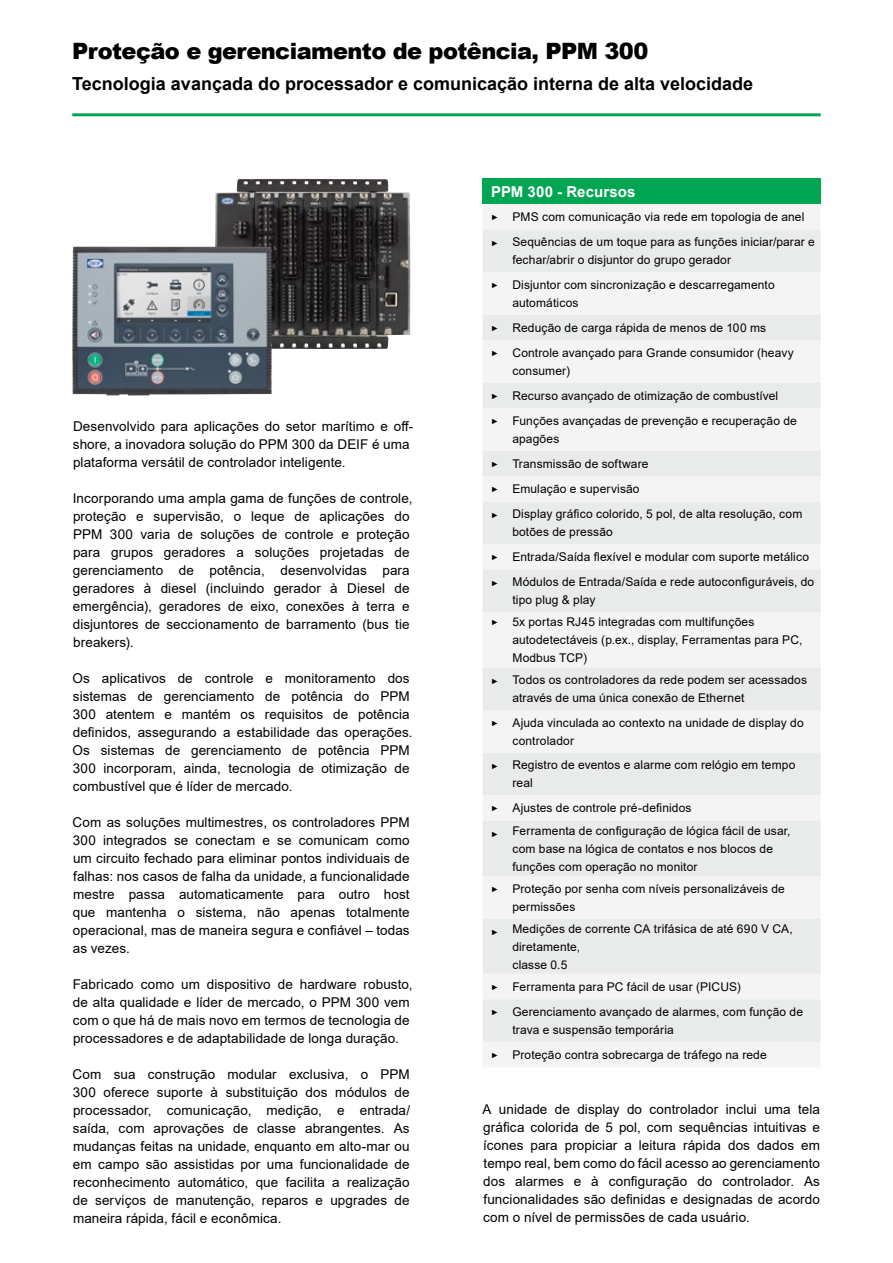
<style>
.page{position:relative;width:893px;height:1263px;background:#fff}
.page>*{position:absolute;margin:0;border:0;box-sizing:border-box;transform-origin:0 0}
.t1{font:900 22.5px "Arial";letter-spacing:-.025em;color:#000}
.t2{font:700 18px "Arial";color:#000}
.t3{font:700 15px "Arial";letter-spacing:.005em;color:#fff}
.t4{font:13.5px/18px "Arial";letter-spacing:.005em;color:#000}
.t5{font:12px/25px "Arial";letter-spacing:.01em;color:#000}
.s1{font-size:7.5px}
</style>
<div class="page">
<img style="left:215px;top:179px;width:195px;height:170px">
<img style="left:72px;top:247px;width:200px;height:148px">
<div style="left:483px;top:179px;width:338px;height:25px;background:#00a651"></div>
<div style="left:483px;top:205px;width:337px;height:862px;background:#f4f4f5"></div>
<svg style="left:483px;top:230px;width:338px;height:812px;fill:#e9eaea"></svg>
<hr style="left:72px;top:113px;width:749px;height:3px;background:#00a651">
<h1 class="t1" style="left:72px;top:34px;width:578px">Proteção e gerenciamento de potência, PPM 300</h1>
<h2 class="t2" style="left:72px;top:71px;width:682px">Tecnologia avançada do processador e comunicação interna de alta velocidade</h2>
<p class="t4" style="left:73px;top:417px;width:342px">Desenvolvido para aplicações do setor marítimo e off&shy;shore, a inovadora solução do PPM 300 da DEIF é uma plataforma versátil de controlador inteligente.</p>
<p class="t4" style="left:73px;top:489px;width:341px">Incorporando uma ampla gama de funções de controle, proteção e supervisão, o leque de aplicações do PPM 300 varia de soluções de controle e proteção para grupos geradores a soluções projetadas de gerenciamento de potência, desenvolvidas para geradores à diesel (incluindo gerador à Diesel de emergência), geradores de eixo, conexões à terra e disjuntores de seccionamento de barramento (bus tie breakers).</p>
<p class="t4" style="left:73px;top:669px;width:341px">Os aplicativos de controle e monitoramento dos sistemas de gerenciamento de potência do PPM 300 atentem e mantém os requisitos de potência definidos, assegurando a estabilidade das operações.<br>Os sistemas de gerenciamento de potência PPM 300 incorporam, ainda, tecnologia de otimização de combustível que é líder de mercado.</p>
<p class="t4" style="left:73px;top:813px;width:339px;text-align:justify">Com as soluções multimestres, os controladores PPM 300 integrados se conectam e se comunicam como um circuito fechado para eliminar pontos individuais de falhas: nos casos de falha da unidade, a funcionalidade mestre passa automaticamente para outro host que mantenha o sistema, não apenas totalmente operacional, mas de maneira segura e confiável – todas as vezes.</p>
<p class="t4" style="left:73px;top:975px;width:341px">Fabricado como um dispositivo de hardware robusto, de alta qualidade e líder de mercado, o PPM 300 vem com o que há de mais novo em termos de tecnologia de processadores e de adaptabilidade de longa duração.</p>
<p class="t4" style="left:73px;top:1065px;width:339px;text-align:justify">Com sua construção modular exclusiva, o PPM 300 oferece suporte à substituição dos módulos de processador, comunicação, medição, e entrada/ saída, com aprovações de classe abrangentes. As mudanças feitas na unidade, enquanto em alto-mar ou em campo são assistidas por uma funcionalidade de reconhecimento automático, que facilita a realização de serviços de manutenção, reparos e upgrades de maneira rápida, fácil e econômica.</p>
<p class="t3" style="left:491px;top:181px;width:146px">PPM 300 - Recursos</p>
<p class="t5" style="left:491px;top:204px;width:325px"><span class="s1">►</span> PMS com comunicação via rede em topologia de anel<br><span class="s1">►</span> Sequências de um toque para as funções iniciar/parar e</p>
<p class="t5" style="left:491px;top:248px;width:285px;line-height:24.5px;text-indent:21px">fechar/abrir o disjuntor do grupo gerador<br><span class="s1">►</span> Disjuntor com sincronização e descarregamento</p>
<p class="t5" style="left:491px;top:290px;width:304px;text-indent:21px">automáticos<br><span class="s1">►</span> Redução de carga rápida de menos de 100 ms<br><span class="s1">►</span> Controle avançado para Grande consumidor (heavy</p>
<p class="t5" style="left:491px;top:358px;width:307px;text-indent:21px">consumer)<br><span class="s1">►</span> Recurso avançado de otimização de combustível<br><span class="s1">►</span> Funções avançadas de prevenção e recuperação de</p>
<p class="t5" style="left:491px;top:426px;width:313px;text-indent:21px">apagões<br><span class="s1">►</span> Transmissão de software<br><span class="s1">►</span> Emulação e supervisão<br><span class="s1">►</span> Display gráfico colorido, 5 pol, de alta resolução, com</p>
<p class="t5" style="left:491px;top:520px;width:325px;text-indent:21px">botões de pressão<br><span class="s1">►</span> Entrada/Saída flexível e modular com suporte metálico <span class="s1">►</span> Módulos de Entrada/Saída e rede autoconfiguráveis, do</p>
<p class="t5" style="left:491px;top:589px;width:265px;line-height:21.9px;text-indent:21px">tipo plug &amp; play<br><span class="s1">►</span> 5x portas RJ45 integradas com multifunções</p>
<p class="t5" style="left:512px;top:631px;width:292px;line-height:18px">autodetectáveis (p.ex., display, Ferramentas para PC,<br>Modbus TCP)</p>
<p class="t5" style="left:512px;top:671px;width:296px;line-height:18px;text-indent:-21px"><span class="s1">►</span> Todos os controladores da rede podem ser acessados através de uma única conexão de Ethernet</p>
<p class="t5" style="left:512px;top:713px;width:293px;line-height:18px;text-indent:-21px"><span class="s1">►</span> Ajuda vinculada ao contexto na unidade de display do controlador</p>
<p class="t5" style="left:512px;top:756px;width:284px;line-height:18px;text-indent:-21px"><span class="s1">►</span> Registro de eventos e alarme com relógio em tempo real</p>
<p class="t5" style="left:491px;top:797px;width:301px;line-height:22.4px"><span class="s1">►</span> Ajustes de controle pré-definidos<br><sub>►</sub> Ferramenta de configuração de lógica fácil de usar,</p>
<p class="t5" style="left:512px;top:839px;width:262px;line-height:18px">com base na lógica de contatos e nos blocos de funções com operação no monitor</p>
<p class="t5" style="left:512px;top:879px;width:274px;line-height:18px;text-indent:-21px"><span class="s1">►</span> Proteção por senha com níveis personalizáveis de permissões</p>
<p class="t5" style="left:512px;top:919px;width:282px;line-height:18px;text-indent:-21px"><sub>►</sub> Medições de corrente CA trifásica de até 690 V CA, diretamente,<br>classe 0.5</p>
<p class="t5" style="left:491px;top:974px;width:313px"><span class="s1">►</span> Ferramenta para PC fácil de usar (PICUS)<br><span class="s1">►</span> Gerenciamento avançado de alarmes, com função de</p>
<p class="t5" style="left:491px;top:1017px;width:277px;text-indent:21px">trava e suspensão temporária<br><span class="s1">►</span> Proteção contra sobrecarga de tráfego na rede</p>
<p class="t4" style="left:482px;top:1100px;width:339px;text-align:justify">A unidade de display do controlador inclui uma tela gráfica colorida de 5 pol, com sequências intuitivas e ícones para propiciar a leitura rápida dos dados em tempo real, bem como do fácil acesso ao gerenciamento dos alarmes e à configuração do controlador. As funcionalidades são definidas e designadas de acordo com o nível de permissões de cada usuário.</p>
</div>
